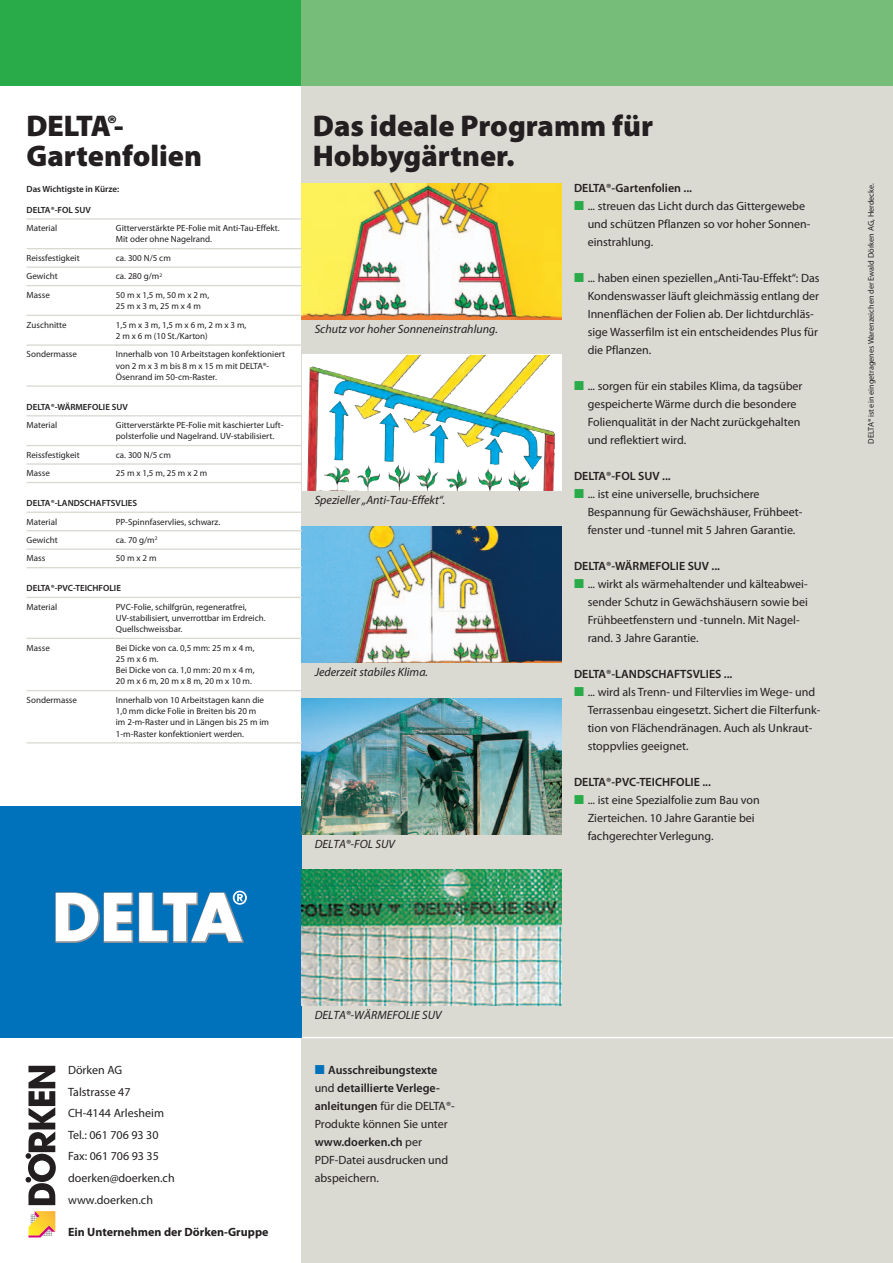
<style>
.page{position:relative;width:893px;height:1263px;background:#fff}
.page>*{position:absolute;margin:0;border:0;box-sizing:border-box;transform-origin:0 0}
.ProdNameUnterz_20_20{font:900 30px/30px "Myriad Pro Doerken";color:#231f20}
.Adresse_8_14_4{font:12px/18px "Myriad Pro Doerken";color:#231f20}
.Bildtext_8_12_I{font:italic 12px "Myriad Pro Doerken";color:#231f20}
.Fliess_8_12_Sb_Abn_G{font:600 12px "Myriad Pro Doerken";color:#231f20}
.Adresse_8_14_4_B{font:700 12px "Myriad Pro Doerken";color:#231f20}
.Tab_6_7_5_Linie{font:9px/11.2px "Myriad Pro Doerken";color:#231f20}
.Tab_6_7_5_Linie_Sb{font:600 9px "Myriad Pro Doerken";color:#231f20}
.Tab_6_7_Linie_Sb{font:600 9px "Myriad Pro Doerken";color:#231f20}
.Fussnote_5_5_6_6{font:8.25px "Myriad Pro Doerken";color:#231f20}
.s1{font-family:"Delta Myriad Pro"}
.s2{font-weight:600;color:#29ab4a}
.s3{font-weight:600;color:#0072bc}
.s4{font-weight:600}
</style>
<div class="page">
<div style="left:302px;top:0;width:591px;height:1263px;background:#dad9d2"></div>
<div style="left:0;top:806px;width:302px;height:231px;background:#0072bc"></div>
<div style="left:0;top:0;width:302px;height:85px;background:#29ab4a"></div>
<div style="left:302px;top:0;width:591px;height:85px;background:#75bd78"></div>
<img style="left:302px;top:183px;width:259px;height:136px">
<svg style="left:302px;top:355px;width:259px;height:136px;fill:#fff"></svg>
<img style="left:307px;top:355px;width:229px;height:136px">
<img style="left:302px;top:526px;width:259px;height:136px">
<img style="left:302px;top:698px;width:259px;height:136px">
<img style="left:302px;top:870px;width:259px;height:136px">
<hr style="left:27px;top:218px;width:275px;height:2px;background:#dad9d2">
<hr style="left:27px;top:248px;width:275px;height:1px;background:#dad9d2">
<hr style="left:27px;top:266px;width:275px;height:2px;background:#dad9d2">
<hr style="left:27px;top:285px;width:275px;height:1px;background:#dad9d2">
<hr style="left:27px;top:315px;width:275px;height:1px;background:#dad9d2">
<hr style="left:27px;top:344px;width:275px;height:2px;background:#dad9d2">
<hr style="left:27px;top:385px;width:275px;height:2px;background:#dad9d2">
<hr style="left:27px;top:415px;width:275px;height:1px;background:#dad9d2">
<hr style="left:27px;top:445px;width:275px;height:1px;background:#dad9d2">
<hr style="left:27px;top:463px;width:275px;height:2px;background:#dad9d2">
<hr style="left:27px;top:482px;width:275px;height:1px;background:#dad9d2">
<hr style="left:27px;top:512px;width:275px;height:1px;background:#dad9d2">
<hr style="left:27px;top:530px;width:275px;height:1px;background:#dad9d2">
<hr style="left:27px;top:548px;width:275px;height:2px;background:#dad9d2">
<hr style="left:27px;top:567px;width:275px;height:1px;background:#dad9d2">
<hr style="left:27px;top:597px;width:275px;height:1px;background:#dad9d2">
<hr style="left:27px;top:638px;width:275px;height:1px;background:#dad9d2">
<hr style="left:27px;top:690px;width:275px;height:1px;background:#dad9d2">
<hr style="left:27px;top:742px;width:275px;height:1px;background:#dad9d2">
<hr style="left:302px;top:1037px;width:591px;height:1px;background:#fff">
<svg style="left:55px;top:892px;width:78px;height:51px"></svg>
<svg style="left:139px;top:891px;width:108px;height:52px"></svg>
<svg style="left:26px;top:1066px;width:30px;height:139px"></svg>
<svg style="left:28px;top:1211px;width:27px;height:26px"></svg>
<p class="ProdNameUnterz_20_20" style="left:27px;top:109px;width:177px"><span class="s1">DELTA®-<br>G</span>artenfolien</p>
<p class="Tab_6_7_Linie_Sb" style="left:27px;top:183px;width:94px">Das Wichtigste in Kürze:</p>
<p class="Tab_6_7_Linie_Sb" style="left:27px;top:204px;width:66px">DELTA®-FOL SUV</p>
<p class="Tab_6_7_5_Linie" style="left:27px;top:222px;width:32px">Material</p>
<p class="Tab_6_7_5_Linie" style="left:116px;top:222px;width:165px">Gitterverstärkte PE-Folie mit Anti-Tau-Effekt.<br>Mit oder ohne Nagelrand.</p>
<p class="Tab_6_7_5_Linie" style="left:27px;top:252px;width:55px">Reissfestigkeit</p>
<p class="Tab_6_7_5_Linie" style="left:116px;top:252px;width:56px">ca. 300 N/5 cm</p>
<p class="Tab_6_7_5_Linie" style="left:27px;top:271px;width:33px">Gewicht</p>
<p class="Tab_6_7_5_Linie" style="left:116px;top:271px;width:48px">ca. 280 g/m<sup>2</sup></p>
<p class="Tab_6_7_5_Linie" style="left:27px;top:289px;width:25px">Masse</p>
<p class="Tab_6_7_5_Linie" style="left:116px;top:289px;width:95px">50 m x 1,5 m, 50 m x 2 m,<br>25 m x 3 m, 25 m x 4 m</p>
<p class="Tab_6_7_5_Linie" style="left:27px;top:319px;width:41px">Zuschnitte</p>
<p class="Tab_6_7_5_Linie" style="left:116px;top:319px;width:132px">1,5 m x 3 m, 1,5 m x 6 m, 2 m x 3 m,<br>2 m x 6 m (10 St./Karton)</p>
<p class="Tab_6_7_5_Linie" style="left:27px;top:349px;width:52px">Sondermasse</p>
<p class="Tab_6_7_5_Linie" style="left:116px;top:349px;width:171px">Innerhalb von 10 Arbeitstagen konfektioniert von 2 m x 3 m bis 8 m x 15 m mit DELTA®-<br>Ösenrand im 50-cm-Raster.</p>
<p class="Tab_6_7_5_Linie_Sb" style="left:27px;top:401px;width:103px">DELTA®-WÄRMEFOLIE SUV</p>
<p class="Tab_6_7_5_Linie" style="left:27px;top:419px;width:32px">Material</p>
<p class="Tab_6_7_5_Linie" style="left:116px;top:419px;width:169px">Gitterverstärkte PE-Folie mit kaschierter Luft&shy;polsterfolie und Nagelrand. UV-stabilisiert.</p>
<p class="Tab_6_7_5_Linie" style="left:27px;top:449px;width:55px">Reissfestigkeit</p>
<p class="Tab_6_7_5_Linie" style="left:116px;top:449px;width:56px">ca. 300 N/5 cm</p>
<p class="Tab_6_7_5_Linie" style="left:27px;top:467px;width:25px">Masse</p>
<p class="Tab_6_7_5_Linie" style="left:116px;top:467px;width:93px">25 m x 1,5 m, 25 m x 2 m</p>
<p class="Tab_6_7_5_Linie_Sb" style="left:27px;top:497px;width:112px">DELTA®-LANDSCHAFTSVLIES</p>
<p class="Tab_6_7_5_Linie" style="left:27px;top:516px;width:32px">Material</p>
<p class="Tab_6_7_5_Linie" style="left:116px;top:516px;width:106px">PP-Spinnfaservlies, schwarz.</p>
<p class="Tab_6_7_5_Linie" style="left:27px;top:534px;width:33px">Gewicht</p>
<p class="Tab_6_7_5_Linie" style="left:116px;top:534px;width:43px">ca. 70 g/m<sup>2</sup></p>
<p class="Tab_6_7_5_Linie" style="left:27px;top:553px;width:20px">Mass</p>
<p class="Tab_6_7_5_Linie" style="left:116px;top:553px;width:42px">50 m x 2 m</p>
<p class="Tab_6_7_5_Linie_Sb" style="left:27px;top:582px;width:96px">DELTA®-PVC-TEICHFOLIE</p>
<p class="Tab_6_7_5_Linie" style="left:27px;top:601px;width:32px">Material</p>
<p class="Tab_6_7_5_Linie" style="left:116px;top:601px;width:151px">PVC-Folie, schilfgrün, regeneratfrei,<br>UV-stabilisiert, unverrottbar im Erdreich.<br>Quellschweissbar.</p>
<p class="Tab_6_7_5_Linie" style="left:27px;top:642px;width:25px">Masse</p>
<p class="Tab_6_7_5_Linie" style="left:116px;top:642px;width:140px">Bei Dicke von ca. 0,5 mm: 25 m x 4 m,<br>25 m x 6 m.<br>Bei Dicke von ca. 1,0 mm: 20 m x 4 m,<br>20 m x 6 m, 20 m x 8 m, 20 m x 10 m.</p>
<p class="Tab_6_7_5_Linie" style="left:27px;top:694px;width:52px">Sondermasse</p>
<p class="Tab_6_7_5_Linie" style="left:116px;top:694px;width:155px">Innerhalb von 10 Arbeitstagen kann die 1,0 mm dicke Folie in Breiten bis 20 m<br>im 2-m-Raster und in Längen bis 25 m im 1-m-Raster konfektioniert werden.</p>
<p class="ProdNameUnterz_20_20" style="left:313px;top:109px;width:342px">Das ideale Programm für<br>Hobbygärtner.</p>
<p class="Bildtext_8_12_I" style="left:315px;top:321px;width:185px">Schutz vor hoher Sonneneinstrahlung.</p>
<p class="Bildtext_8_12_I" style="left:315px;top:493px;width:132px">Spezieller „Anti-Tau-Effekt“.</p>
<p class="Bildtext_8_12_I" style="left:315px;top:665px;width:115px">Jederzeit stabiles Klima.</p>
<p class="Bildtext_8_12_I" style="left:315px;top:836px;width:82px">DELTA®-FOL SUV</p>
<p class="Fliess_8_12_Sb_Abn_G" style="left:574px;top:180px;width:119px">DELTA®-Gartenfolien ...</p>
<p class="Adresse_8_14_4" style="left:588px;top:197px;width:224px;text-indent:-14px"><span class="s2">■</span> ... streuen das Licht durch das Gittergewebe und schützen Pflanzen so vor hoher Sonnen&shy;einstrahlung.</p>
<p class="Adresse_8_14_4" style="left:588px;top:269px;width:233px;text-indent:-14px"><span class="s2">■</span> ... haben einen speziellen „Anti-Tau-Effekt“: Das Kondenswasser läuft gleichmässig entlang der Innenflächen der Folien ab. Der lichtdurchläs&shy;sige Wasserfilm ist ein entscheidendes Plus für die Pflanzen.</p>
<p class="Adresse_8_14_4" style="left:588px;top:377px;width:216px;text-indent:-14px"><span class="s2">■</span> ... sorgen für ein stabiles Klima, da tagsüber gespeicherte Wärme durch die besondere Folienqualität in der Nacht zurückgehalten und reflektiert wird.</p>
<p class="Fliess_8_12_Sb_Abn_G" style="left:574px;top:468px;width:98px">DELTA®-FOL SUV ...</p>
<p class="Adresse_8_14_4" style="left:588px;top:485px;width:216px;text-indent:-14px"><span class="s2">■</span> ... ist eine universelle, bruchsichere<br>Bespannung für Gewächshäuser, Frühbeet&shy;fenster und -tunnel mit 5 Jahren Garantie.</p>
<p class="Fliess_8_12_Sb_Abn_G" style="left:574px;top:558px;width:148px">DELTA®-WÄRMEFOLIE SUV ...</p>
<p class="Adresse_8_14_4" style="left:588px;top:575px;width:222px;text-indent:-14px"><span class="s2">■</span> ... wirkt als wärmehaltender und kälteabwei&shy;sender Schutz in Gewächshäusern sowie bei Frühbeetfenstern und -tunneln. Mit Nagel&shy;rand. 3 Jahre Garantie.</p>
<p class="Fliess_8_12_Sb_Abn_G" style="left:574px;top:666px;width:160px">DELTA®-LANDSCHAFTSVLIES ...</p>
<p class="Adresse_8_14_4" style="left:588px;top:683px;width:234px;text-indent:-14px"><span class="s2">■</span> ... wird als Trenn- und Filtervlies im Wege- und Terrassenbau eingesetzt. Sichert die Filterfunk&shy;tion von Flächendränagen. Auch als Unkraut&shy;stoppvlies geeignet.</p>
<p class="Fliess_8_12_Sb_Abn_G" style="left:574px;top:774px;width:138px">DELTA®-PVC-TEICHFOLIE ...</p>
<p class="Adresse_8_14_4" style="left:588px;top:791px;width:174px;text-indent:-14px"><span class="s2">■</span> ... ist eine Spezialfolie zum Bau von<br>Zierteichen. 10 Jahre Garantie bei fachgerechter Verlegung.</p>
<p class="Fussnote_5_5_6_6" style="left:866px;top:444px;width:262px;rotate:-90deg">DELTA® ist ein eingetragenes Warenzeichen der Ewald Dörken AG, Herdecke.</p>
<p class="Adresse_8_14_4" style="left:68px;top:1061px;width:56px">Dörken AG</p>
<p class="Adresse_8_14_4" style="left:68px;top:1082px;width:64px">Talstrasse 47</p>
<p class="Adresse_8_14_4" style="left:68px;top:1104px;width:98px">CH-4144 Arlesheim</p>
<p class="Adresse_8_14_4" style="left:68px;top:1125px;width:92px">Tel.: 061 706 93 30</p>
<p class="Adresse_8_14_4" style="left:68px;top:1147px;width:92px">Fax: 061 706 93 35</p>
<p class="Adresse_8_14_4" style="left:68px;top:1169px;width:108px">doerken@doerken.ch</p>
<p class="Adresse_8_14_4" style="left:68px;top:1190px;width:86px">www.doerken.ch</p>
<p class="Adresse_8_14_4_B" style="left:68px;top:1224px;width:202px">Ein Unternehmen der Dörken-Gruppe</p>
<p class="Bildtext_8_12_I" style="left:315px;top:1008px;width:128px">DELTA®-WÄRMEFOLIE SUV</p>
<p class="Adresse_8_14_4" style="left:315px;top:1061px;width:142px"><span class="s3">■</span> <span class="s4">Ausschreibungstexte </span>und <span class="s4">detaillierte Verlege&shy;anleitungen</span> für die DELTA®-<br>Produkte können Sie unter <span class="s4">www.doerken.ch</span> per<br>PDF-Datei ausdrucken und abspeichern.</p>
</div>
